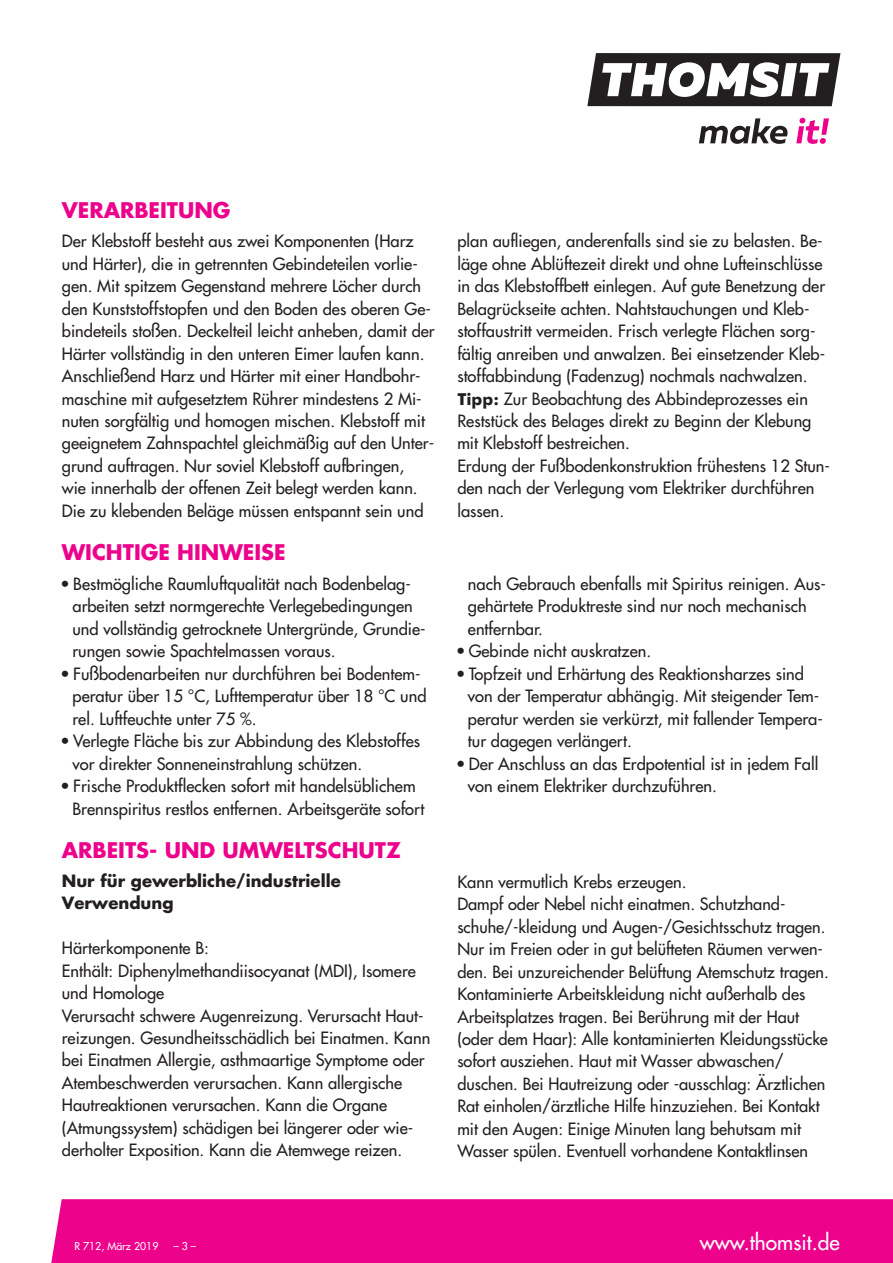
<style>
.page{position:relative;width:893px;height:1263px;background:#fff}
.page>*{position:absolute;margin:0;border:0;box-sizing:border-box;transform-origin:0 0}
.t1{font:700 21px "Futura";color:#ed028c}
.t2{font:21px "Futura";color:#fff}
.t3{font:16.5px/22.5px "Futura";color:#231f20}
.t4{font:700 16.5px/22px "Futura";color:#231f20}
.t5{font:10.5px "Futura";color:#fff}
.s1{font-family:"Futura BT";font-weight:700}
.s2{font-stretch:condensed}
</style>
<div class="page">
<svg style="left:587px;top:53px;width:253px;height:53px"></svg>
<svg style="left:699px;top:118px;width:89px;height:26px"></svg>
<svg style="left:796px;top:118px;width:33px;height:26px"></svg>
<div style="left:51px;top:1199px;width:842px;height:64px;background:#ed028c"></div>
<p class="t1" style="left:62px;top:200px;width:170px">VERARBEITUNG</p>
<p class="t3" style="left:62px;top:231px;width:374px">Der Klebstoff besteht aus zwei Komponenten (Harz und Härter), die in getrennten Gebindeteilen vorlie&shy;gen. Mit spitzem Gegenstand mehrere Löcher durch den Kunststoffstopfen und den Boden des oberen Ge&shy;bindeteils stoßen. Deckelteil leicht anheben, damit der Härter vollständig in den unteren Eimer laufen kann.<br>Anschließend Harz und Härter mit einer Handbohr&shy;maschine mit aufgesetztem Rührer mindestens 2 Mi&shy;nuten sorgfältig und homogen mischen. Klebstoff mit geeignetem Zahnspachtel gleichmäßig auf den Unter&shy;grund auftragen. Nur soviel Klebstoff aufbringen,<br>wie innerhalb der offenen Zeit belegt werden kann.<br>Die zu klebenden Beläge müssen entspannt sein und</p>
<p class="t3" style="left:457px;top:231px;width:374px">plan aufliegen, anderenfalls sind sie zu belasten. Be&shy;läge ohne Ablüftezeit direkt und ohne Lufteinschlüsse in das Klebstoffbett einlegen. Auf gute Benetzung der Belagrückseite achten. Nahtstauchungen und Kleb&shy;stoffaustritt vermeiden. Frisch verlegte Flächen sorg&shy;fältig anreiben und anwalzen. Bei einsetzender Kleb&shy;stoffabbindung (Fadenzug) nochmals nachwalzen.<br><span class="s1">Tipp:</span> Zur Beobachtung des Abbindeprozesses ein Reststück des Belages direkt zu Beginn der Klebung mit Klebstoff bestreichen.<br>Erdung der Fußbodenkonstruktion frühestens 12 Stun&shy;den nach der Verlegung vom Elektriker durchführen lassen.</p>
<p class="t1" style="left:62px;top:543px;width:225px">WICHTIGE HINWEISE</p>
<p class="t3" style="left:72px;top:574px;width:355px;text-indent:-11px"><span class="s2">•</span> Bestmögliche Raumluftqualität nach Bodenbelag&shy;arbeiten setzt normgerechte Verlegebedingungen und vollständig getrocknete Untergründe, Grundie&shy;rungen sowie Spachtelmassen voraus.</p>
<p class="t3" style="left:72px;top:664px;width:356px;text-indent:-11px"><span class="s2">•</span> Fußbodenarbeiten nur durchführen bei Bodentem&shy;peratur über 15 °C, Lufttemperatur über 18 °C und rel. Luftfeuchte unter 75 %.</p>
<p class="t3" style="left:72px;top:731px;width:349px;text-indent:-11px"><span class="s2">•</span> Verlegte Fläche bis zur Abbindung des Klebstoffes vor direkter Sonneneinstrahlung schützen.</p>
<p class="t3" style="left:72px;top:776px;width:353px;text-indent:-11px"><span class="s2">•</span> Frische Produktflecken sofort mit handelsüblichem<br>Brennspiritus restlos entfernen. Arbeitsgeräte sofort</p>
<p class="t1" style="left:62px;top:841px;width:341px">ARBEITS- UND UMWELTSCHUTZ</p>
<p class="t4" style="left:62px;top:871px;width:280px">Nur für gewerbliche/industrielle<br>Verwendung</p>
<p class="t3" style="left:62px;top:938px;width:370px">Härterkomponente B:<br>Enthält: Diphenylmethandiisocyanat (MDI), Isomere und Homologe<br>Verursacht schwere Augenreizung. Verursacht Haut&shy;reizungen. Gesundheitsschädlich bei Einatmen. Kann bei Einatmen Allergie, asthmaartige Symptome oder Atembeschwerden verursachen. Kann allergische Hautreaktionen verursachen. Kann die Organe (Atmungssystem) schädigen bei längerer oder wie&shy;derholter Exposition. Kann die Atemwege reizen.</p>
<p class="t3" style="left:468px;top:574px;width:360px">nach Gebrauch ebenfalls mit Spiritus reinigen. Aus&shy;gehärtete Produktreste sind nur noch mechanisch entfernbar.</p>
<p class="t3" style="left:457px;top:641px;width:195px"><span class="s2">•</span> Gebinde nicht auskratzen.</p>
<p class="t3" style="left:468px;top:664px;width:356px;text-indent:-11px"><span class="s2">•</span> Topfzeit und Erhärtung des Reaktionsharzes sind von der Temperatur abhängig. Mit steigender Tem&shy;peratur werden sie verkürzt, mit fallender Tempera&shy;tur dagegen verlängert.</p>
<p class="t3" style="left:468px;top:753px;width:352px;text-indent:-11px"><span class="s2">•</span> Der Anschluss an das Erdpotential ist in jedem Fall von einem Elektriker durchzuführen.</p>
<p class="t3" style="left:457px;top:871px;width:373px">Kann vermutlich Krebs erzeugen.<br>Dampf oder Nebel nicht einatmen. Schutzhand&shy;schuhe/-kleidung und Augen-/Gesichtsschutz tragen.<br>Nur im Freien oder in gut belüfteten Räumen verwen&shy;den. Bei unzureichender Belüftung Atemschutz tragen.<br>Kontaminierte Arbeitskleidung nicht außerhalb des Arbeitsplatzes tragen. Bei Berührung mit der Haut (oder dem Haar): Alle kontaminierten Kleidungsstücke sofort ausziehen. Haut mit Wasser abwaschen/ duschen. Bei Hautreizung oder -ausschlag: Ärztlichen Rat einholen/ärztliche Hilfe hinzuziehen. Bei Kontakt mit den Augen: Einige Minuten lang behutsam mit Wasser spülen. Eventuell vorhandene Kontaktlinsen</p>
<p class="t5" style="left:74px;top:1241px;width:85px">R 712, März 2019</p>
<p class="t5" style="left:174px;top:1241px;width:24px">–3–</p>
<p class="t2" style="left:700px;top:1232px;width:141px">www.thomsit.de</p>
</div>
